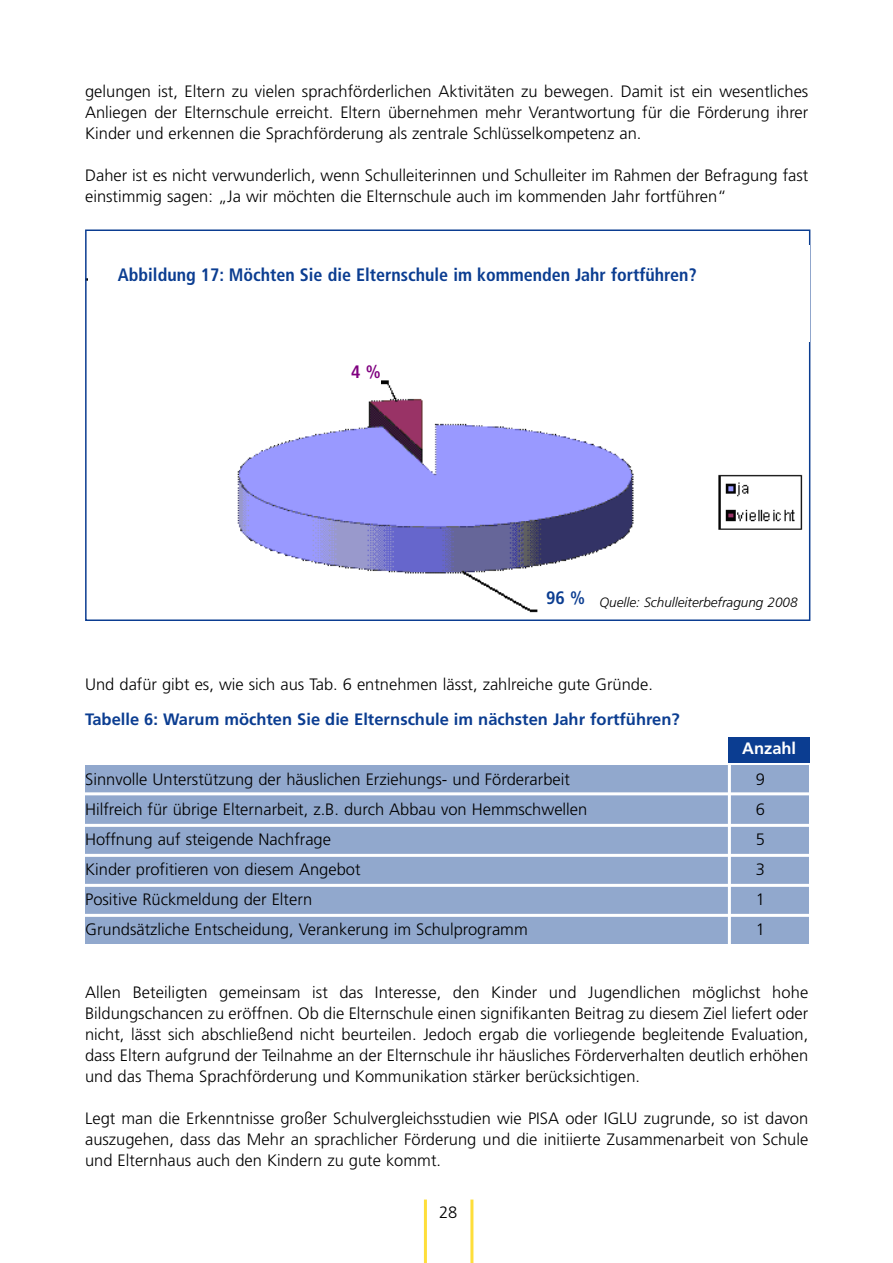
<style>
.page{position:relative;width:893px;height:1263px;background:#fff}
.page>*{position:absolute;margin:0;border:0;box-sizing:border-box;transform-origin:0 0}
.t1{font:700 condensed 18px "Frutiger";color:#0b3d91}
.t2{font:700 condensed 18px "Frutiger";color:#800080}
.t3{font:300 16.5px/21px "Frutiger";color:#000;text-align:justify}
.t4{font:700 16.5px "Frutiger";color:#0b3d91}
.t5{font:700 16.5px "Frutiger";color:#fff}
.t6{font:italic 300 13.5px "Frutiger";color:#000}
</style>
<div class="page">
<div style="left:85px;top:766px;width:723px;height:178px;background:#91a8cd"></div>
<hr style="left:424px;top:1200px;width:3px;height:63px;background:#fede3a">
<hr style="left:470px;top:1200px;width:3px;height:63px;background:#fede3a">
<img style="left:237px;top:380px;width:566px;height:233px">
<div style="left:85px;top:230px;width:725px;height:391px;border:2px solid #0b3d91"></div>
<hr style="left:72px;top:792px;width:750px;height:3px;background:#fff">
<hr style="left:72px;top:824px;width:750px;height:3px;background:#fff">
<hr style="left:72px;top:854px;width:750px;height:3px;background:#fff">
<hr style="left:72px;top:884px;width:750px;height:3px;background:#fff">
<hr style="left:72px;top:914px;width:750px;height:3px;background:#fff">
<hr style="left:728px;top:753px;width:2px;height:203px;background:#fff">
<div style="left:728px;top:737px;width:81px;height:26px;background:#0b3d91"></div>
<div style="left:88px;top:246px;width:721px;height:96px;background:#fff"></div>
<div style="left:595px;top:597px;width:211px;height:18px;background:#fff"></div>
<div style="left:344px;top:364px;width:36px;height:31px;background:#fff"></div>
<div style="left:538px;top:590px;width:47px;height:21px;background:#fff"></div>
<p class="t3" style="left:85px;top:82px;width:724px">gelungen ist, Eltern zu vielen sprachförderlichen Aktivitäten zu bewegen. Damit ist ein wesentliches Anliegen der Elternschule erreicht. Eltern übernehmen mehr Verantwortung für die Förderung ihrer Kinder und erkennen die Sprachförderung als zentrale Schlüsselkompetenz an.</p>
<p class="t3" style="left:85px;top:166px;width:724px">Daher ist es nicht verwunderlich, wenn Schulleiterinnen und Schulleiter im Rahmen der Befragung fast einstimmig sagen: „Ja wir möchten die Elternschule auch im kommenden Jahr fortführen“</p>
<p class="t1" style="left:118px;top:267px;width:580px">Abbildung 17: Möchten Sie die Elternschule im kommenden Jahr fortführen?</p>
<p class="t2" style="left:351px;top:364px;width:31px">4 %</p>
<p class="t1" style="left:546px;top:590px;width:40px">96 %</p>
<p class="t6" style="left:599px;top:597px;width:199px">Quelle: Schulleiterbefragung 2008</p>
<p class="t3" style="left:85px;top:675px;width:569px">Und dafür gibt es, wie sich aus Tab. 6 entnehmen lässt, zahlreiche gute Gründe.</p>
<p class="t4" style="left:85px;top:712px;width:596px">Tabelle 6: Warum möchten Sie die Elternschule im nächsten Jahr fortführen?</p>
<p class="t5" style="left:742px;top:742px;width:56px">Anzahl</p>
<p class="t3" style="left:85px;top:770px;width:486px">Sinnvolle Unterstützung der häuslichen Erziehungs- und Förderarbeit</p>
<p class="t3" style="left:756px;top:770px;width:11px">9</p>
<p class="t3" style="left:85px;top:800px;width:503px">Hilfreich für übrige Elternarbeit, z.B. durch Abbau von Hemmschwellen</p>
<p class="t3" style="left:756px;top:800px;width:11px">6</p>
<p class="t3" style="left:85px;top:830px;width:247px">Hoffnung auf steigende Nachfrage</p>
<p class="t3" style="left:756px;top:830px;width:11px">5</p>
<p class="t3" style="left:85px;top:860px;width:277px">Kinder profitieren von diesem Angebot</p>
<p class="t3" style="left:756px;top:860px;width:11px">3</p>
<p class="t3" style="left:85px;top:890px;width:229px">Positive Rückmeldung der Eltern</p>
<p class="t3" style="left:756px;top:890px;width:11px">1</p>
<p class="t3" style="left:85px;top:920px;width:444px">Grundsätzliche Entscheidung, Verankerung im Schulprogramm</p>
<p class="t3" style="left:756px;top:920px;width:11px">1</p>
<p class="t3" style="left:85px;top:983px;width:724px">Allen Beteiligten gemeinsam ist das Interesse, den Kinder und Jugendlichen möglichst hohe Bildungschancen zu eröffnen. Ob die Elternschule einen signifikanten Beitrag zu diesem Ziel liefert oder nicht, lässt sich abschließend nicht beurteilen. Jedoch ergab die vorliegende begleitende Evaluation, dass Eltern aufgrund der Teilnahme an der Elternschule ihr häusliches Förderverhalten deutlich erhöhen und das Thema Sprachförderung und Kommunikation stärker berücksichtigen.</p>
<p class="t3" style="left:85px;top:1109px;width:724px">Legt man die Erkenntnisse großer Schulvergleichsstudien wie PISA oder IGLU zugrunde, so ist davon auszugehen, dass das Mehr an sprachlicher Förderung und die initiierte Zusammenarbeit von Schule und Elternhaus auch den Kindern zu gute kommt.</p>
<p class="t3" style="left:439px;top:1203px;width:20px">28</p>
</div>
